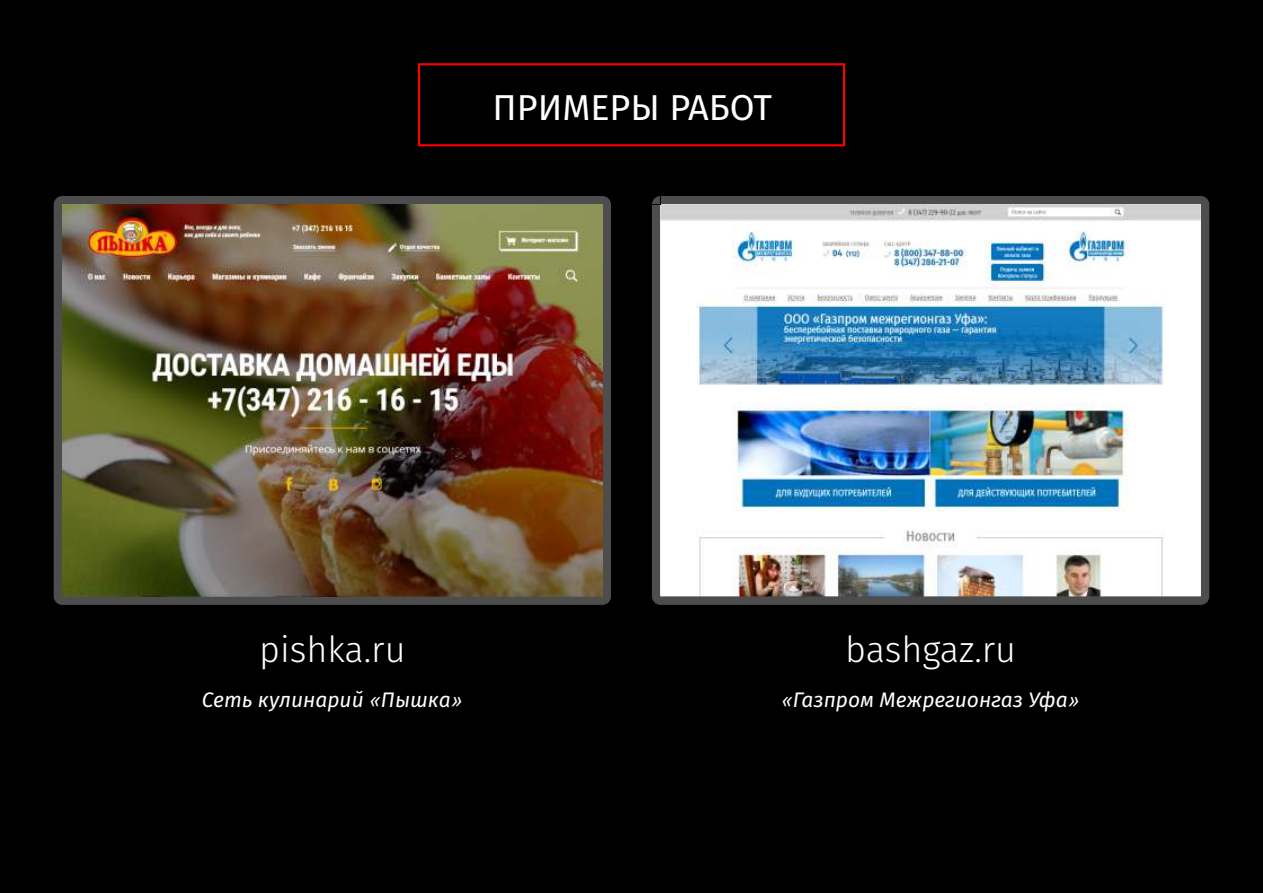
<style>
.page{position:relative;width:1263px;height:893px;background:#000}
.page>*{position:absolute;margin:0;border:0;box-sizing:border-box;transform-origin:0 0}
.t1{font:300 36px "Fira Sans";color:#fff}
.t2{font:36px "Fira Sans";color:#fff}
.t3{font:italic 21px "Fira Sans";color:#fff}
.s1{font-family:"Arial"}
</style>
<div class="page">
<div style="left:418px;top:63px;width:427px;height:83px;border:2px solid #f00"></div>
<div style="left:652px;top:196px;width:557px;height:409px;background:#4d4d4d;border-radius:9px"></div>
<div style="left:54px;top:196px;width:557px;height:409px;background:#4d4d4d;border-radius:9px"></div>
<img style="left:62px;top:204px;width:540px;height:392px">
<img style="left:660px;top:204px;width:541px;height:392px">
<h1 class="t2" style="left:492px;top:86px;width:281px">ПРИМЕРЫ РАБОТ</h1>
<h1 class="t1" style="left:259px;top:629px;width:148px">pishka.ru</h1>
<p class="t3" style="left:202px;top:688px;width:262px">Сеть кулинарий <span class="s1">«</span>Пышка<span class="s1">»</span></p>
<h1 class="t1" style="left:845px;top:629px;width:172px">bashgaz.ru</h1>
<p class="t3" style="left:781px;top:688px;width:300px"><span class="s1">«</span>Газпром Межрегионгаз Уфа<span class="s1">»</span></p>
</div>
